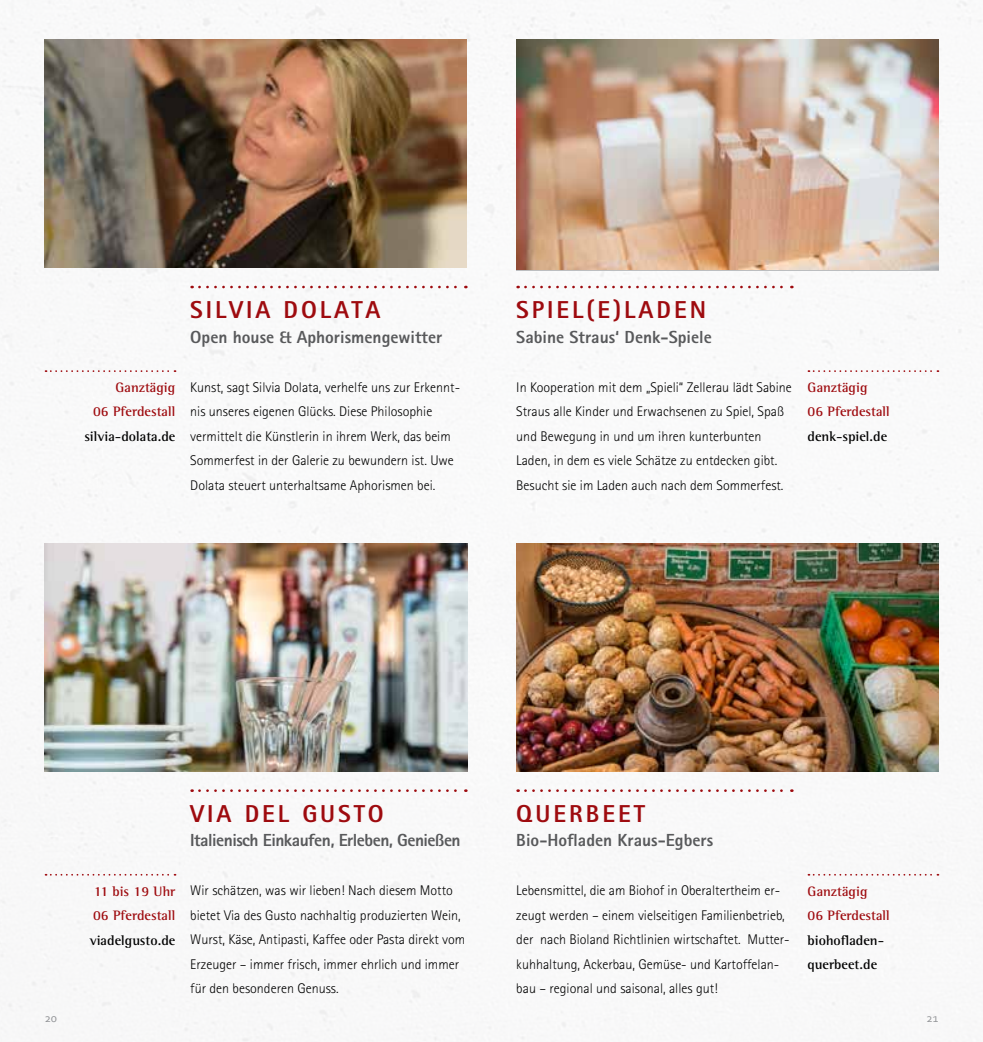
<style>
.page{position:relative;width:983px;height:1042px;background:#fff}
.page>*{position:absolute;margin:0;border:0;box-sizing:border-box;transform-origin:0 0}
.t1{font:800 24.5px "Rotis Sans Serif";letter-spacing:.12em;color:#9e0b0f}
.t2{font:800 17.5px "Rotis Sans Serif";color:#58595b}
.t3{font:800 17.5px "Rotis Sans Serif";letter-spacing:-.03em;color:#58595b}
.t4{font:300 14px/24.5px "Rotis Sans Serif";color:#000}
.t5{font:700 14px/24.5px "Rotis Semi Serif";color:#9e0b0f}
.t6{font:700 14px/24.5px "Rotis Semi Serif";color:#000}
.t7{font:12.25px "Corbel";color:#939598}
</style>
<div class="page">
<img style="left:0;top:0;width:982px;height:1042px">
<img style="left:45px;top:40px;width:421px;height:228px">
<svg style="left:199px;top:286px;width:267px;height:2px"></svg>
<svg style="left:808px;top:370px;width:130px;height:2px"></svg>
<svg style="left:199px;top:789px;width:267px;height:3px"></svg>
<svg style="left:46px;top:370px;width:129px;height:2px"></svg>
<img style="left:516px;top:40px;width:422px;height:229px">
<svg style="left:525px;top:789px;width:267px;height:3px"></svg>
<svg style="left:808px;top:874px;width:130px;height:1px"></svg>
<svg style="left:525px;top:286px;width:267px;height:2px"></svg>
<svg style="left:46px;top:874px;width:129px;height:1px"></svg>
<img style="left:45px;top:543px;width:422px;height:228px">
<img style="left:516px;top:543px;width:422px;height:228px">
<p class="t5" style="left:93px;top:375px;width:84px;text-align:right">Ganztägig<br>06 Pferdestall</p>
<p class="t6" style="left:85px;top:424px;width:92px">silvia-dolata.de</p>
<h1 class="t1" style="left:516px;top:294px;width:191px">SPIEL(E)LADEN</h1>
<p class="t2" style="left:516px;top:325px;width:197px">Sabine Straus‘ Denk-Spiele</p>
<p class="t4" style="left:516px;top:375px;width:277px">In Kooperation mit dem „Spieli“ Zellerau lädt Sabine Straus alle Kinder und Erwachsenen zu Spiel, Spaß und Bewegung in und um ihren kunterbunten Laden, in dem es viele Schätze zu entdecken gibt.<br>Besucht sie im Laden auch nach dem Sommerfest.</p>
<h1 class="t1" style="left:190px;top:294px;width:191px">SILVIA DOLATA</h1>
<p class="t2" style="left:190px;top:325px;width:253px">Open house &amp; Aphorismengewitter</p>
<p class="t4" style="left:190px;top:375px;width:271px">Kunst, sagt Silvia Dolata, verhelfe uns zur Erkennt&shy;nis unseres eigenen Glücks. Diese Philosophie vermittelt die Künstlerin in ihrem Werk, das beim Sommerfest in der Galerie zu bewundern ist. Uwe Dolata steuert unterhaltsame Aphorismen bei.</p>
<p class="t5" style="left:807px;top:375px;width:84px">Ganztägig<br>06 Pferdestall</p>
<p class="t6" style="left:807px;top:424px;width:81px">denk-spiel.de</p>
<p class="t5" style="left:93px;top:878px;width:84px">11 bis 19 Uhr<br>06 Pferdestall</p>
<p class="t6" style="left:90px;top:927px;width:87px">viadelgusto.de</p>
<h1 class="t1" style="left:190px;top:798px;width:195px">VIA DEL GUSTO</h1>
<p class="t3" style="left:190px;top:829px;width:272px">Italienisch Einkaufen, Erleben, Genießen</p>
<p class="t4" style="left:190px;top:878px;width:276px">Wir schätzen, was wir lieben! Nach diesem Motto bietet Via des Gusto nachhaltig produzierten Wein, Wurst, Käse, Antipasti, Kaffee oder Pasta direkt vom Erzeuger – immer frisch, immer ehrlich und immer für den besonderen Genuss.</p>
<h1 class="t1" style="left:516px;top:798px;width:130px">QUERBEET</h1>
<p class="t2" style="left:516px;top:829px;width:198px">Bio-Hofladen Kraus-Egbers</p>
<p class="t4" style="left:516px;top:878px;width:275px">Lebensmittel, die am Biohof in Oberaltertheim er&shy;zeugt werden – einem vielseitigen Familienbetrieb, der nach Bioland Richtlinien wirtschaftet. Mutter&shy;kuhhaltung, Ackerbau, Gemüse- und Kartoffelan&shy;bau – regional und saisonal, alles gut!</p>
<p class="t5" style="left:807px;top:878px;width:84px">Ganztägig<br>06 Pferdestall</p>
<p class="t6" style="left:807px;top:927px;width:78px">biohofladen&shy;querbeet.de</p>
<p class="t7" style="left:45px;top:1010px;width:14px">20</p>
<p class="t7" style="left:926px;top:1010px;width:13px">21</p>
</div>
